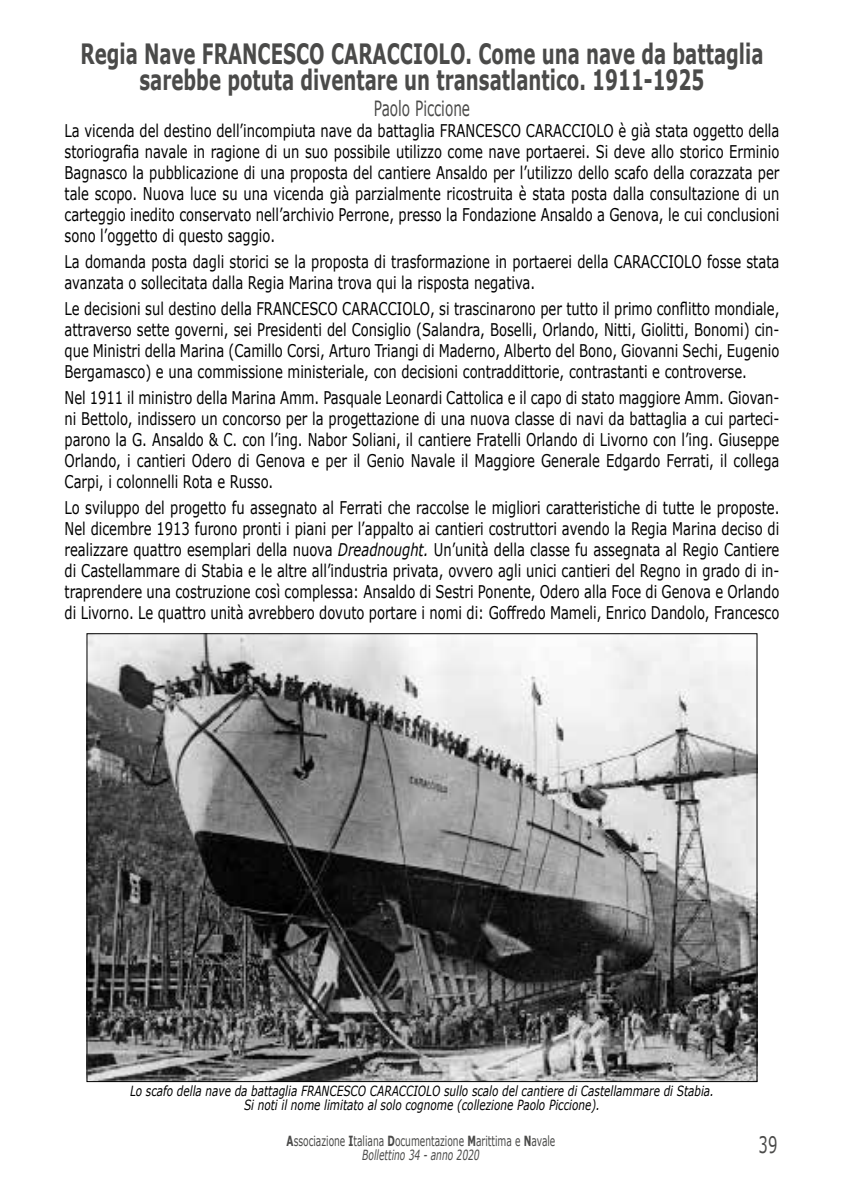
<style>
.page{position:relative;width:844px;height:1191px;background:#fff}
.page>*{position:absolute;margin:0;border:0;box-sizing:border-box;transform-origin:0 0}
.t1{font:700 28px/26.2px "Verdana";color:#4a4a49;text-align:center;scale:.65 1}
.t2{font:22.75px "Verdana";color:#4a4a49;scale:.65 1}
.t3{font:21px "Verdana";color:#4a4a49;scale:.65 1}
.t4{font:17.5px/21px "Verdana";color:#000;text-align:justify;scale:.75 1}
.t5{font:italic 14px/14px "Verdana";color:#000;text-align:center;scale:.75 1}
.t6{font:14px/14px "Verdana";color:#4a4a49;text-align:center;scale:.65 1}
.s1{font-style:italic}
.s2{font-weight:700}
</style>
<div class="page">
<img style="left:89px;top:635px;width:666px;height:444px">
<h1 class="t1" style="left:80px;top:40px;width:1051px">Regia Nave FRANCESCO CARACCIOLO. Come una nave da battaglia sarebbe potuta diventare un transatlantico. 1911-1925</h1>
<p class="t3" style="left:374px;top:94px;width:150px">Paolo Piccione</p>
<p class="t4" style="left:64px;top:120px;width:954px">La vicenda del destino dell’incompiuta nave da battaglia FRANCESCO CARACCIOLO è già stata oggetto della storiografia navale in ragione di un suo possibile utilizzo come nave portaerei. Si deve allo storico Erminio Bagnasco la pubblicazione di una proposta del cantiere Ansaldo per l’utilizzo dello scafo della corazzata per tale scopo. Nuova luce su una vicenda già parzialmente ricostruita è stata posta dalla consultazione di un carteggio inedito conservato nell’archivio Perrone, presso la Fondazione Ansaldo a Genova, le cui conclusioni sono l’oggetto di questo saggio.</p>
<p class="t4" style="left:64px;top:251px;width:954px">La domanda posta dagli storici se la proposta di trasformazione in portaerei della CARACCIOLO fosse stata avanzata o sollecitata dalla Regia Marina trova qui la risposta negativa.</p>
<p class="t4" style="left:64px;top:298px;width:954px">Le decisioni sul destino della FRANCESCO CARACCIOLO, si trascinarono per tutto il primo conflitto mondiale, attraverso sette governi, sei Presidenti del Consiglio (Salandra, Boselli, Orlando, Nitti, Giolitti, Bonomi) cin&shy;que Ministri della Marina (Camillo Corsi, Arturo Triangi di Maderno, Alberto del Bono, Giovanni Sechi, Eugenio Bergamasco) e una commissione ministeriale, con decisioni contraddittorie, contrastanti e controverse.</p>
<p class="t4" style="left:64px;top:387px;width:954px">Nel 1911 il ministro della Marina Amm. Pasquale Leonardi Cattolica e il capo di stato maggiore Amm. Giovan&shy;ni Bettolo, indissero un concorso per la progettazione di una nuova classe di navi da battaglia a cui parteci&shy;parono la G. Ansaldo &amp; C. con l’ing. Nabor Soliani, il cantiere Fratelli Orlando di Livorno con l’ing. Giuseppe Orlando, i cantieri Odero di Genova e per il Genio Navale il Maggiore Generale Edgardo Ferrati, il collega Carpi, i colonnelli Rota e Russo.</p>
<p class="t4" style="left:64px;top:497px;width:954px">Lo sviluppo del progetto fu assegnato al Ferrati che raccolse le migliori caratteristiche di tutte le proposte.<br>Nel dicembre 1913 furono pronti i piani per l’appalto ai cantieri costruttori avendo la Regia Marina deciso di realizzare quattro esemplari della nuova <span class="s1">Dreadnought.</span> Un’unità della classe fu assegnata al Regio Cantiere di Castellammare di Stabia e le altre all’industria privata, ovvero agli unici cantieri del Regno in grado di in&shy;traprendere una costruzione così complessa: Ansaldo di Sestri Ponente, Odero alla Foce di Genova e Orlando di Livorno. Le quattro unità avrebbero dovuto portare i nomi di: Goffredo Mameli, Enrico Dandolo, Francesco</p>
<p class="t5" style="left:130px;top:1084px;width:780px">Lo scafo della nave da battaglia FRANCESCO CARACCIOLO sullo scalo del cantiere di Castellammare di Stabia.<br>Si noti il nome limitato al solo cognome (collezione Paolo Piccione).</p>
<p class="t6" style="left:286px;top:1133px;width:415px"><span class="s2">A</span>ssociazione <span class="s2">I</span>taliana <span class="s2">D</span>ocumentazione <span class="s2">M</span>arittima e <span class="s2">N</span>avale<br><span class="s1">Bollettino 34 - anno 2020</span></p>
<h2 class="t2" style="left:758px;top:1128px;width:30px">39</h2>
</div>
